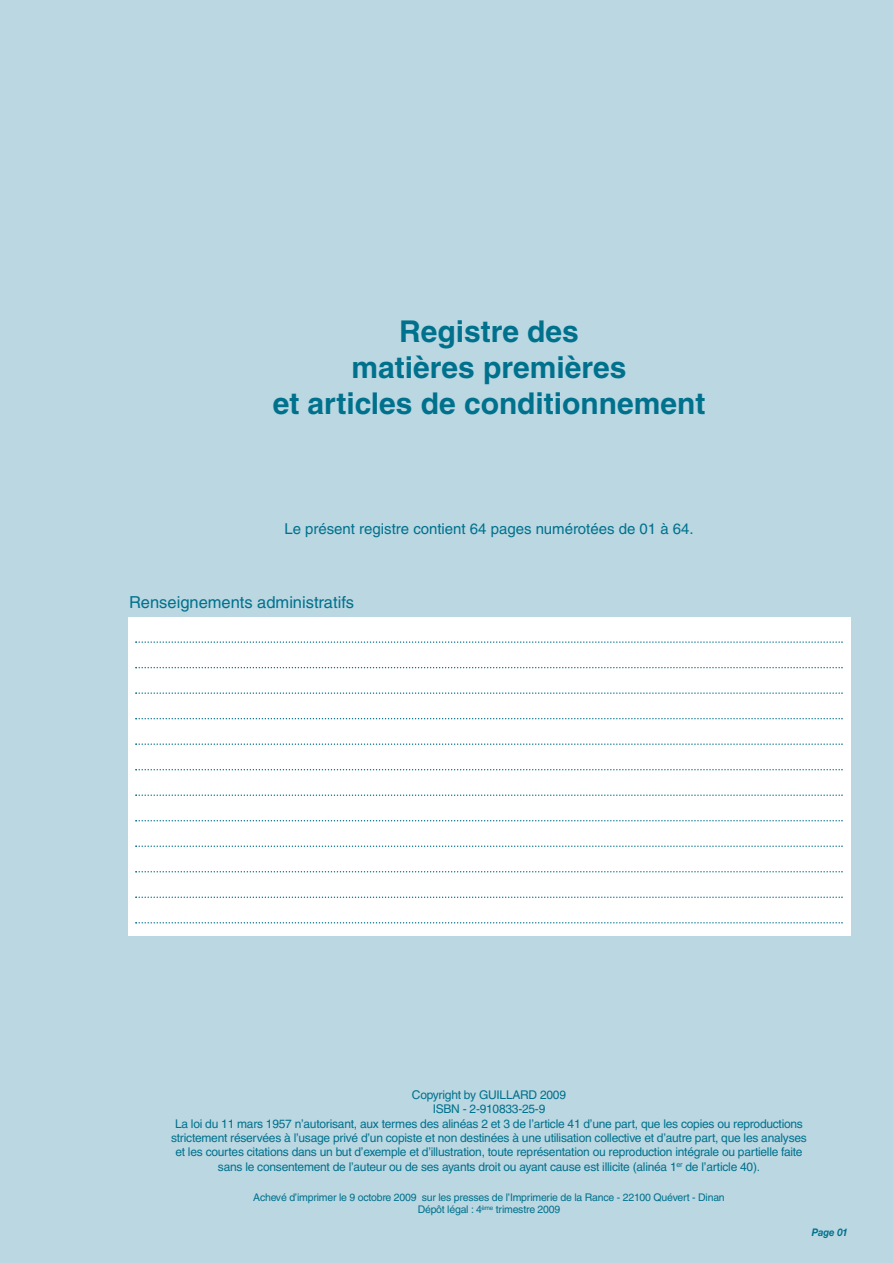
<style>
.page{position:relative;width:893px;height:1263px;background:#bad7e2}
.page>*{position:absolute;margin:0;border:0;box-sizing:border-box;transform-origin:0 0}
.t1{font:700 30px/36px "Helvetica";color:#00718c;text-align:center}
.t2{font:16.5px "Helvetica";color:#00718c}
.t3{font:15px "Helvetica";color:#00718c}
.t4{font:12px/14.4px "Helvetica";letter-spacing:-.02em;color:#00718c;text-align:center}
.t5{font:10.5px/12.6px "Helvetica";letter-spacing:-.02em;color:#00718c;text-align:center}
.t6{font:italic 700 10.5px "Helvetica Neue";color:#00718c;scale:.9 1}
</style>
<div class="page">
<div style="left:128px;top:617px;width:722px;height:318px;background:#fff"></div>
<svg style="left:135px;top:641px;width:708px;height:2px"></svg>
<svg style="left:135px;top:667px;width:708px;height:1px"></svg>
<svg style="left:135px;top:692px;width:708px;height:2px"></svg>
<svg style="left:135px;top:718px;width:708px;height:1px"></svg>
<svg style="left:135px;top:743px;width:708px;height:2px"></svg>
<svg style="left:135px;top:769px;width:708px;height:1px"></svg>
<svg style="left:135px;top:794px;width:708px;height:2px"></svg>
<svg style="left:135px;top:820px;width:708px;height:1px"></svg>
<svg style="left:135px;top:845px;width:708px;height:2px"></svg>
<svg style="left:135px;top:871px;width:708px;height:1px"></svg>
<svg style="left:135px;top:896px;width:708px;height:2px"></svg>
<svg style="left:135px;top:922px;width:708px;height:1px"></svg>
<h1 class="t1" style="left:273px;top:316px;width:434px">Registre des<br>matières premières<br>et articles de conditionnement</h1>
<p class="t3" style="left:284px;top:523px;width:411px">Le présent registre contient 64 pages numérotées de 01 à 64.</p>
<h2 class="t2" style="left:129px;top:596px;width:227px">Renseignements administratifs</h2>
<p class="t4" style="left:171px;top:1088px;width:637px">Copyright by GUILLARD 2009<br>ISBN - 2-910833-25-9<br>La loi du 11 mars 1957 n’autorisant, aux termes des alinéas 2 et 3 de l’article 41 d’une part, que les copies ou reproductions strictement réservées à l’usage privé d’un copiste et non destinées à une utilisation collective et d’autre part, que les analyses et les courtes citations dans un but d’exemple et d’illustration, toute représentation ou reproduction intégrale ou partielle faite sans le consentement de l’auteur ou de ses ayants droit ou ayant cause est illicite (alinéa 1<sup>er</sup> de l’article 40).</p>
<p class="t5" style="left:253px;top:1191px;width:473px">Achevé d’imprimer le 9 octobre 2009 sur les presses de l’Imprimerie de la Rance - 22100 Quévert - Dinan<br>Dépôt légal : 4<sup>ème</sup> trimestre 2009</p>
<p class="t6" style="left:812px;top:1226px;width:42px">Page 01</p>
</div>
